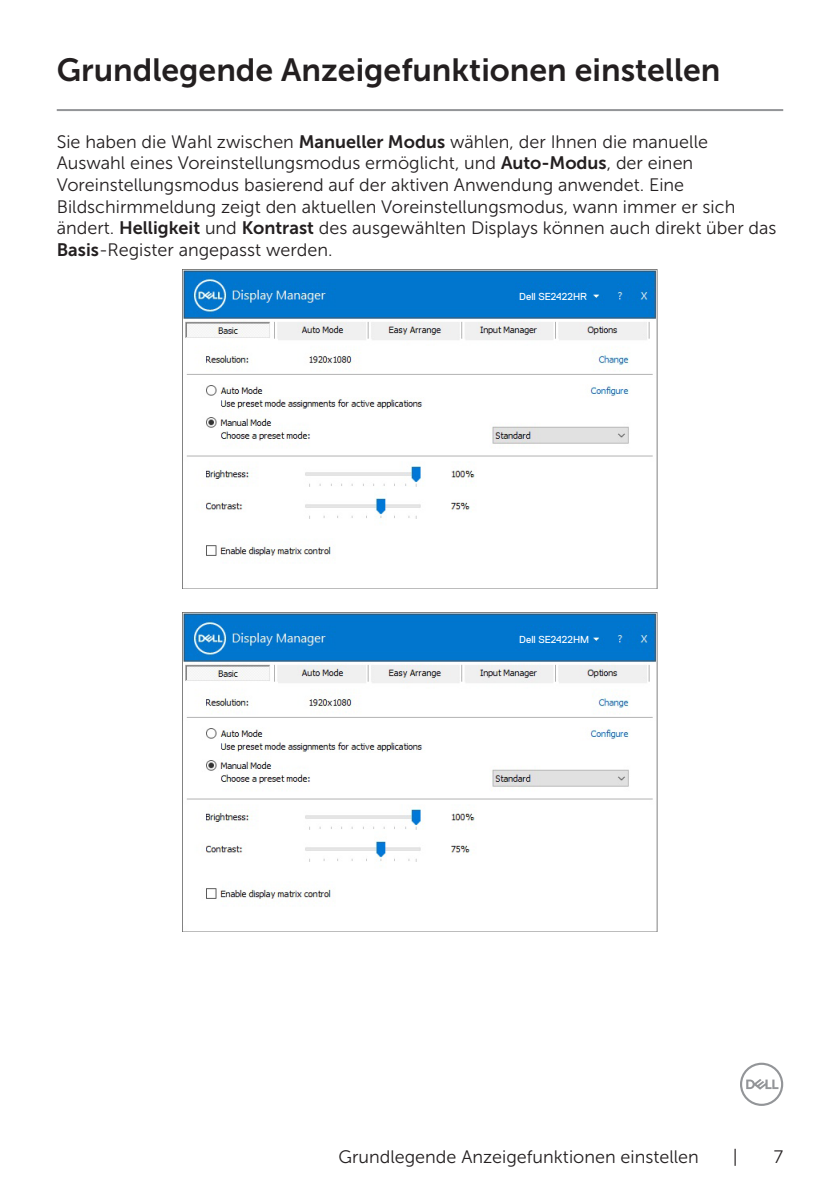
<style>
.page{position:relative;width:840px;height:1191px;background:#fff}
.page>*{position:absolute;margin:0;border:0;box-sizing:border-box;transform-origin:0 0}
.Head1{font:32px "Museo Sans For Dell 700";color:#231f20}
.t1{font:18px/21.6px "Museo Sans For Dell 300";color:#231f20}
.t2{font:10.2px "Dell Replica";color:#fff}
.s1{font-family:"Museo Sans For Dell 700"}
</style>
<div class="page">
<svg style="left:740px;top:1062px;width:42px;height:44px"></svg>
<hr style="left:57px;top:109px;width:725px;height:2px;background:#939598">
<img style="left:182px;top:269px;width:475px;height:320px">
<div style="left:519px;top:291px;width:69px;height:11px;background:#0176ce"></div>
<img style="left:182px;top:612px;width:475px;height:319px">
<div style="left:519px;top:634px;width:69px;height:11px;background:#0176ce"></div>
<p class="Head1" style="left:57px;top:52px;width:665px">Grundlegende Anzeigefunktionen einstellen</p>
<p class="t1" style="left:57px;top:131px;width:721px">Sie haben die Wahl zwischen <span class="s1">Manueller Modus</span> wählen, der Ihnen die manuelle Auswahl eines Voreinstellungsmodus ermöglicht, und <span class="s1">Auto-Modus</span>, der einen Voreinstellungsmodus basierend auf der aktiven Anwendung anwendet. Eine Bildschirmmeldung zeigt den aktuellen Voreinstellungsmodus, wann immer er sich ändert. <span class="s1">Helligkeit</span> und <span class="s1">Kontrast</span> des ausgewählten Displays können auch direkt über das <span class="s1">Basis</span>-Register angepasst werden.</p>
<p class="t2" style="left:519px;top:290px;width:69px">Dell SE2422HR</p>
<p class="t2" style="left:519px;top:633px;width:71px">Dell SE2422HM</p>
<p class="t1" style="left:338px;top:1145px;width:362px">Grundlegende Anzeigefunktionen einstellen</p>
<p class="t1" style="left:732px;top:1145px;width:6px">|</p>
<p class="t1" style="left:773px;top:1145px;width:11px">7</p>
</div>
